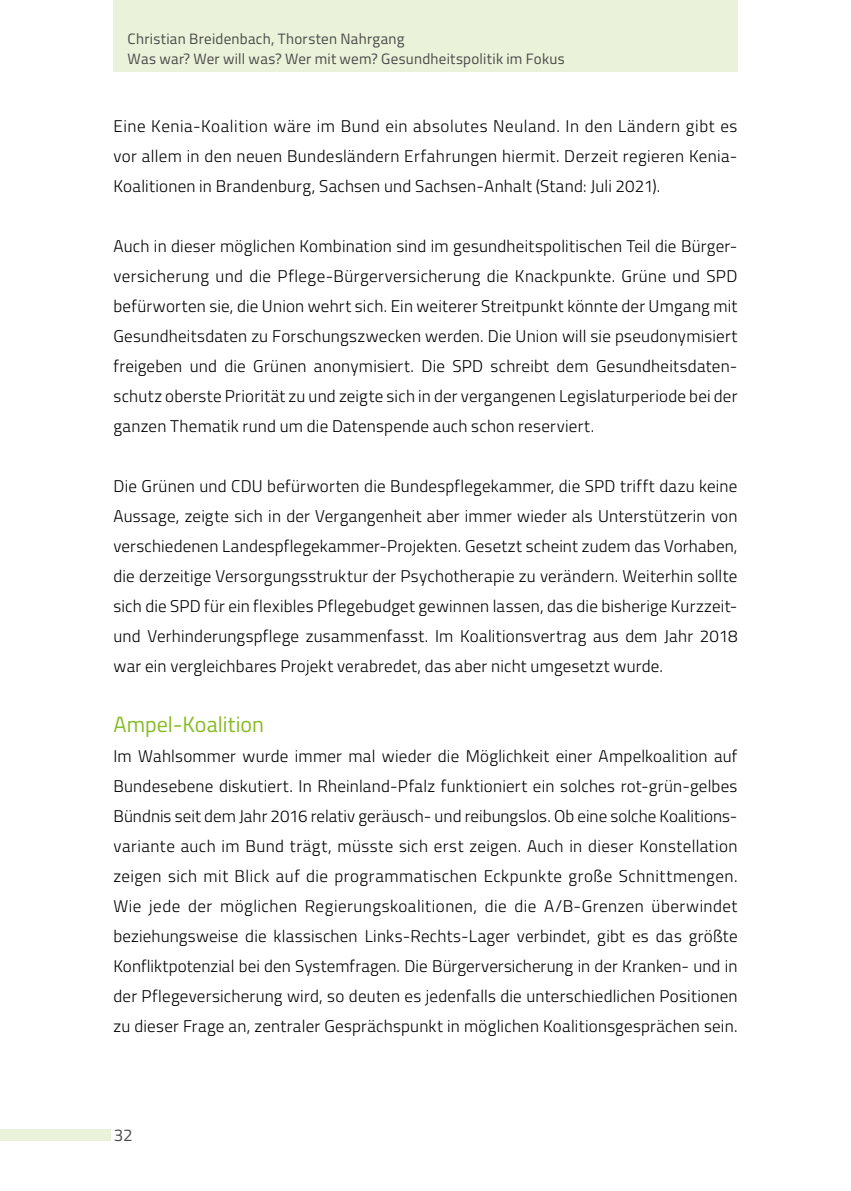
<style>
.page{position:relative;width:851px;height:1191px;background:#fff}
.page>*{position:absolute;margin:0;border:0;box-sizing:border-box;transform-origin:0 0}
.t1{font:22px "Titillium";color:#86bc25}
.Blocksatz__Raster_au{font:300 17px/30px "Titillium";letter-spacing:.015em;color:#000;text-align:justify}
.t2{font:17px "Titillium";color:#4a4a49}
.t3{font:15px/20px "Titillium";letter-spacing:.015em;color:#4a4a49}
</style>
<div class="page">
<div style="left:113px;top:0;width:624px;height:71px;background:#eaf2da"></div>
<div style="left:0;top:1129px;width:111px;height:11px;background:#eaf2da"></div>
<p class="t3" style="left:128px;top:28px;width:438px">Christian Breidenbach, Thorsten Nahrgang<br>Was war? Wer will was? Wer mit wem? Gesundheitspolitik im Fokus</p>
<p class="Blocksatz__Raster_au" style="left:113px;top:110px;width:625px">Eine Kenia-Koalition wäre im Bund ein absolutes Neuland. In den Ländern gibt es vor allem in den neuen Bundesländern Erfahrungen hiermit. Derzeit regieren Kenia-Koalitionen in Brandenburg, Sachsen und Sachsen-Anhalt (Stand: Juli 2021).</p>
<p class="Blocksatz__Raster_au" style="left:113px;top:230px;width:625px">Auch in dieser möglichen Kombination sind im gesundheitspolitischen Teil die Bürger&shy;versicherung und die Pflege-Bürgerversicherung die Knackpunkte. Grüne und SPD befürworten sie, die Union wehrt sich. Ein weiterer Streitpunkt könnte der Umgang mit Gesundheitsdaten zu Forschungszwecken werden. Die Union will sie pseudonymisiert freigeben und die Grünen anonymisiert. Die SPD schreibt dem Gesundheitsdaten&shy;schutz oberste Priorität zu und zeigte sich in der vergangenen Legislaturperiode bei der ganzen Thematik rund um die Datenspende auch schon reserviert.</p>
<p class="Blocksatz__Raster_au" style="left:113px;top:470px;width:625px">Die Grünen und CDU befürworten die Bundespflegekammer, die SPD trifft dazu keine Aussage, zeigte sich in der Vergangenheit aber immer wieder als Unterstützerin von verschiedenen Landespflegekammer-Projekten. Gesetzt scheint zudem das Vorhaben, die derzeitige Versorgungsstruktur der Psychotherapie zu verändern. Weiterhin sollte sich die SPD für ein flexibles Pflegebudget gewinnen lassen, das die bisherige Kurzzeit&shy;und Verhinderungspflege zusammenfasst. Im Koalitionsvertrag aus dem Jahr 2018 war ein vergleichbares Projekt verabredet, das aber nicht umgesetzt wurde.</p>
<h2 class="t1" style="left:113px;top:708px;width:152px">Ampel-Koalition</h2>
<p class="Blocksatz__Raster_au" style="left:113px;top:740px;width:625px">Im Wahlsommer wurde immer mal wieder die Möglichkeit einer Ampelkoalition auf Bundesebene diskutiert. In Rheinland-Pfalz funktioniert ein solches rot-grün-gelbes Bündnis seit dem Jahr 2016 relativ geräusch- und reibungslos. Ob eine solche Koalitions&shy;variante auch im Bund trägt, müsste sich erst zeigen. Auch in dieser Konstellation zeigen sich mit Blick auf die programmatischen Eckpunkte große Schnittmengen.<br>Wie jede der möglichen Regierungskoalitionen, die die A/B-Grenzen überwindet beziehungs weise die klassischen Links-Rechts-Lager verbindet, gibt es das größte Konfliktpotenzial bei den Systemfragen. Die Bürgerversicherung in der Kranken- und in der Pflegeversicherung wird, so deuten es jedenfalls die unterschiedlichen Positionen zu dieser Frage an, zentraler Gesprächspunkt in möglichen Koalitionsgesprächen sein.</p>
<p class="t2" style="left:114px;top:1122px;width:20px">32</p>
</div>
